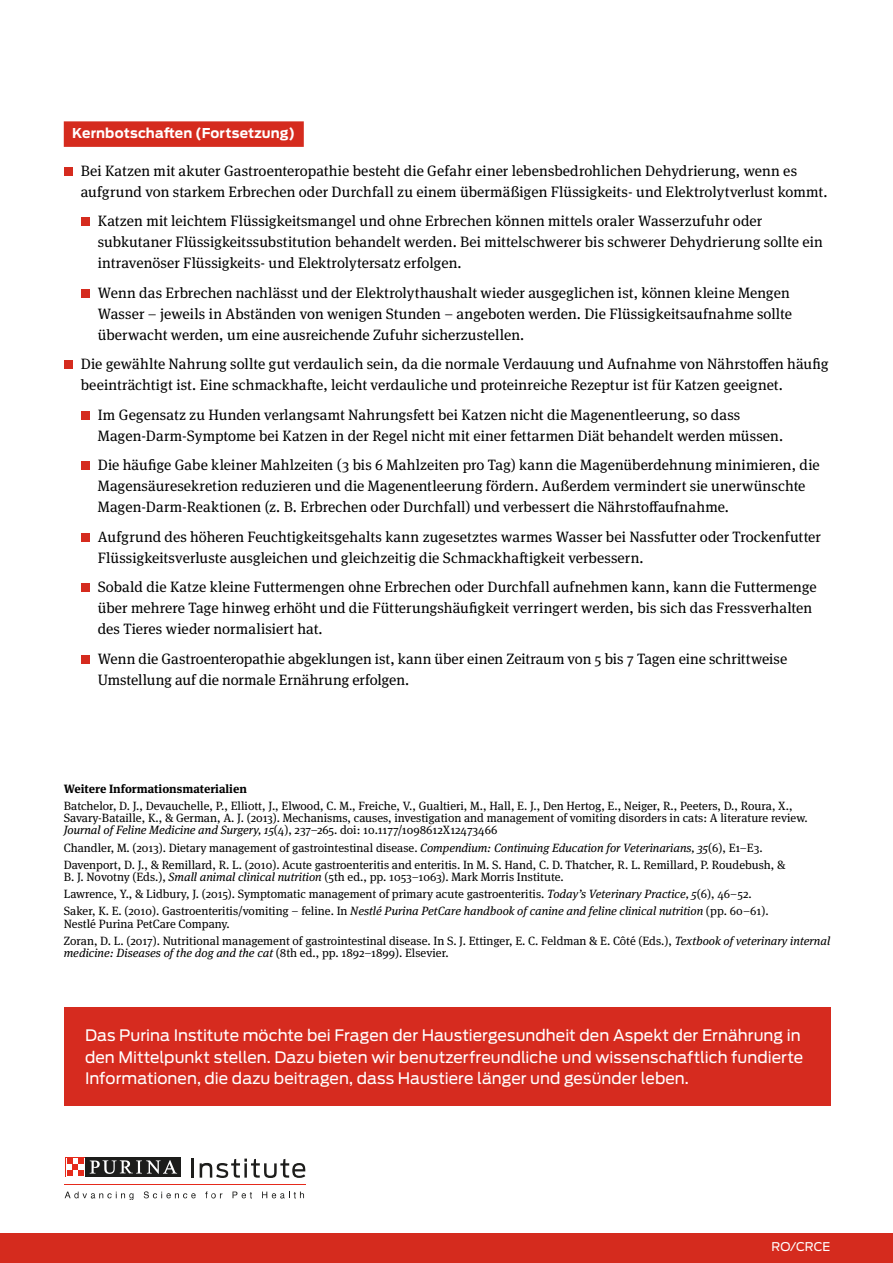
<style>
.page{position:relative;width:893px;height:1263px;background:#fff}
.page>*{position:absolute;margin:0;border:0;box-sizing:border-box;transform-origin:0 0}
.t1{font:15.75px/21.8px "Antenna";color:#fff}
.t2{font:15px/21px "Meta Serif Pro";letter-spacing:.005em;color:#000}
.t3{font:700 13.5px "Antenna";letter-spacing:.01em;color:#fff}
.t4{font:12px/17.2px "Meta Serif Pro";color:#000}
.t5{font:italic 12px "Meta Serif Pro";color:#000}
.t6{font:700 12px "Meta Serif Pro";color:#000}
.t7{font:12px "Antenna";color:#fff}
.s1{font-style:italic}
.s2{font-style:normal}
</style>
<div class="page">
<div style="left:64px;top:121px;width:240px;height:26px;background:#d52b1e"></div>
<div style="left:64px;top:167px;width:8px;height:9px;background:#d52b1e"></div>
<div style="left:81px;top:218px;width:8px;height:8px;background:#d52b1e"></div>
<div style="left:81px;top:289px;width:8px;height:9px;background:#d52b1e"></div>
<div style="left:64px;top:361px;width:8px;height:8px;background:#d52b1e"></div>
<div style="left:81px;top:411px;width:8px;height:9px;background:#d52b1e"></div>
<div style="left:81px;top:462px;width:8px;height:8px;background:#d52b1e"></div>
<div style="left:81px;top:533px;width:8px;height:9px;background:#d52b1e"></div>
<div style="left:81px;top:584px;width:8px;height:8px;background:#d52b1e"></div>
<div style="left:81px;top:655px;width:8px;height:9px;background:#d52b1e"></div>
<div style="left:0;top:1233px;width:893px;height:30px;background:#d52b1e"></div>
<hr style="left:65px;top:1184px;width:241px;height:1px;background:#e52a1b">
<svg style="left:192px;top:1158px;width:2px;height:19px"></svg>
<svg style="left:200px;top:1158px;width:105px;height:20px"></svg>
<svg style="left:65px;top:1191px;width:68px;height:9px"></svg>
<svg style="left:144px;top:1191px;width:52px;height:7px"></svg>
<svg style="left:205px;top:1191px;width:17px;height:7px"></svg>
<svg style="left:233px;top:1191px;width:19px;height:7px"></svg>
<svg style="left:262px;top:1191px;width:42px;height:7px"></svg>
<div style="left:65px;top:1157px;width:21px;height:20px;background:#1d1d1b"></div>
<svg style="left:65px;top:1157px;width:20px;height:20px"></svg>
<div style="left:86px;top:1157px;width:95px;height:20px;background:#1d1d1b"></div>
<svg style="left:90px;top:1160px;width:87px;height:14px"></svg>
<svg style="left:66px;top:1158px;width:18px;height:18px"></svg>
<svg style="left:67px;top:1158px;width:17px;height:17px"></svg>
<div style="left:64px;top:1007px;width:766px;height:98px;background:#d62b1f"></div>
<p class="t3" style="left:72px;top:124px;width:224px">Kernbotschaften (Fortsetzung)</p>
<p class="t2" style="left:81px;top:159px;width:748px">Bei Katzen mit akuter Gastroenteropathie besteht die Gefahr einer lebensbedrohlichen Dehydrierung, wenn es aufgrund von starkem Erbrechen oder Durchfall zu einem übermäßigen Flüssigkeits- und Elektrolytverlust kommt.</p>
<p class="t2" style="left:98px;top:210px;width:727px">Katzen mit leichtem Flüssigkeitsmangel und ohne Erbrechen können mittels oraler Wasserzufuhr oder subkutaner Flüssigkeitssubstitution behandelt werden. Bei mittelschwerer bis schwerer Dehydrierung sollte ein intravenöser Flüssigkeits- und Elektrolytersatz erfolgen.</p>
<p class="t2" style="left:98px;top:281px;width:696px">Wenn das Erbrechen nachlässt und der Elektrolythaushalt wieder ausgeglichen ist, können kleine Mengen<br>Wasser – jeweils in Abständen von wenigen Stunden – angeboten werden. Die Flüssigkeitsaufnahme sollte überwacht werden, um eine ausreichende Zufuhr sicherzustellen.</p>
<p class="t2" style="left:81px;top:353px;width:749px">Die gewählte Nahrung sollte gut verdaulich sein, da die normale Verdauung und Aufnahme von Nährstoffen häufig beeinträchtigt ist. Eine schmackhafte, leicht verdauliche und proteinreiche Rezeptur ist für Katzen geeignet.</p>
<p class="t2" style="left:98px;top:403px;width:687px">Im Gegensatz zu Hunden verlangsamt Nahrungsfett bei Katzen nicht die Magenentleerung, so dass<br>Magen-Darm-Symptome bei Katzen in der Regel nicht mit einer fettarmen Diät behandelt werden müssen.</p>
<p class="t2" style="left:98px;top:454px;width:723px">Die häufige Gabe kleiner Mahlzeiten (3 bis 6 Mahlzeiten pro Tag) kann die Magenüberdehnung minimieren, die<br>Magensäuresekretion reduzieren und die Magenentleerung fördern. Außerdem vermindert sie unerwünschte<br>Magen-Darm-Reaktionen (z. B. Erbrechen oder Durchfall) und verbessert die Nährstoffaufnahme.</p>
<p class="t2" style="left:98px;top:525px;width:725px">Aufgrund des höheren Feuchtigkeitsgehalts kann zugesetztes warmes Wasser bei Nassfutter oder Trockenfutter<br>Flüssigkeitsverluste ausgleichen und gleichzeitig die Schmackhaftigkeit verbessern.</p>
<p class="t2" style="left:98px;top:576px;width:720px">Sobald die Katze kleine Futtermengen ohne Erbrechen oder Durchfall aufnehmen kann, kann die Futtermenge über mehrere Tage hinweg erhöht und die Fütterungshäufigkeit verringert werden, bis sich das Fressverhalten des Tieres wieder normalisiert hat.</p>
<p class="t2" style="left:98px;top:647px;width:691px">Wenn die Gastroenteropathie abgeklungen ist, kann über einen Zeitraum von 5 bis 7 Tagen eine schrittweise<br>Umstellung auf die normale Ernährung erfolgen.</p>
<p class="t6" style="left:64px;top:779px;width:185px">Weitere Informationsmaterialien</p>
<p class="t4" style="left:64px;top:799px;width:745px;line-height:12px">Batchelor, D. J., Devauchelle, P., Elliott, J., Elwood, C. M., Freiche, V., Gualtieri, M., Hall, E. J., Den Hertog, E., Neiger, R., Peeters, D., Roura, X.,<br>Savary-Bataille, K., &amp; German, A. J. (2013). Mechanisms, causes, investigation and management of vomiting disorders in cats: A literature review.<br><span class="s1">Journal of Feline Medicine and Surgery, 15</span>(4), 237–265. doi: 10.1177/1098612X12473466</p>
<p class="t4" style="left:64px;top:838px;width:723px">Chandler, M. (2013). Dietary management of gastrointestinal disease. <span class="s1">Compendium: Continuing Education for Veterinarians, 35</span>(6), E1–E3.<br>Davenport, D. J., &amp; Remillard, R. L. (2010). Acute gastroenteritis and enteritis. In M. S. Hand, C. D. Thatcher, R. L. Remillard, P. Roudebush, &amp;</p>
<p class="t4" style="left:64px;top:867px;width:706px">B. J. Novotny (Eds.), <span class="s1">Small animal clinical nutrition</span> (5th ed., pp. 1053–1063). Mark Morris Institute.<br>Lawrence, Y., &amp; Lidbury, J. (2015). Symptomatic management of primary acute gastroenteritis. <span class="s1">Today’s Veterinary Practice, 5</span>(6), 46–52.<br>Saker, K. E. (2010). Gastroenteritis/vomiting – feline. In <span class="s1">Nestlé Purina PetCare handbook of canine and feline clinical nutrition</span> (pp. 60–61).</p>
<p class="t4" style="left:64px;top:914px;width:768px">Nestlé Purina PetCare Company.<br>Zoran, D. L. (2017). Nutritional management of gastrointestinal disease. In S. J. Ettinger, E. C. Feldman &amp; E. Côté (Eds.), <span class="s1">Textbook of veterinary internal</span></p>
<p class="t5" style="left:64px;top:944px;width:386px">medicine: Diseases of the dog and the cat <span class="s2">(8th ed., pp. 1892–1899). Elsevier.</span></p>
<p class="t1" style="left:85px;top:1024px;width:720px">Das Purina Institute möchte bei Fragen der Haustiergesundheit den Aspekt der Ernährung in den Mittelpunkt stellen. Dazu bieten wir benutzerfreundliche und wissenschaftlich fundierte<br>Informationen, die dazu beitragen, dass Haustiere länger und gesünder leben.</p>
<p class="t7" style="left:771px;top:1239px;width:60px">RO/CRCE</p>
</div>
